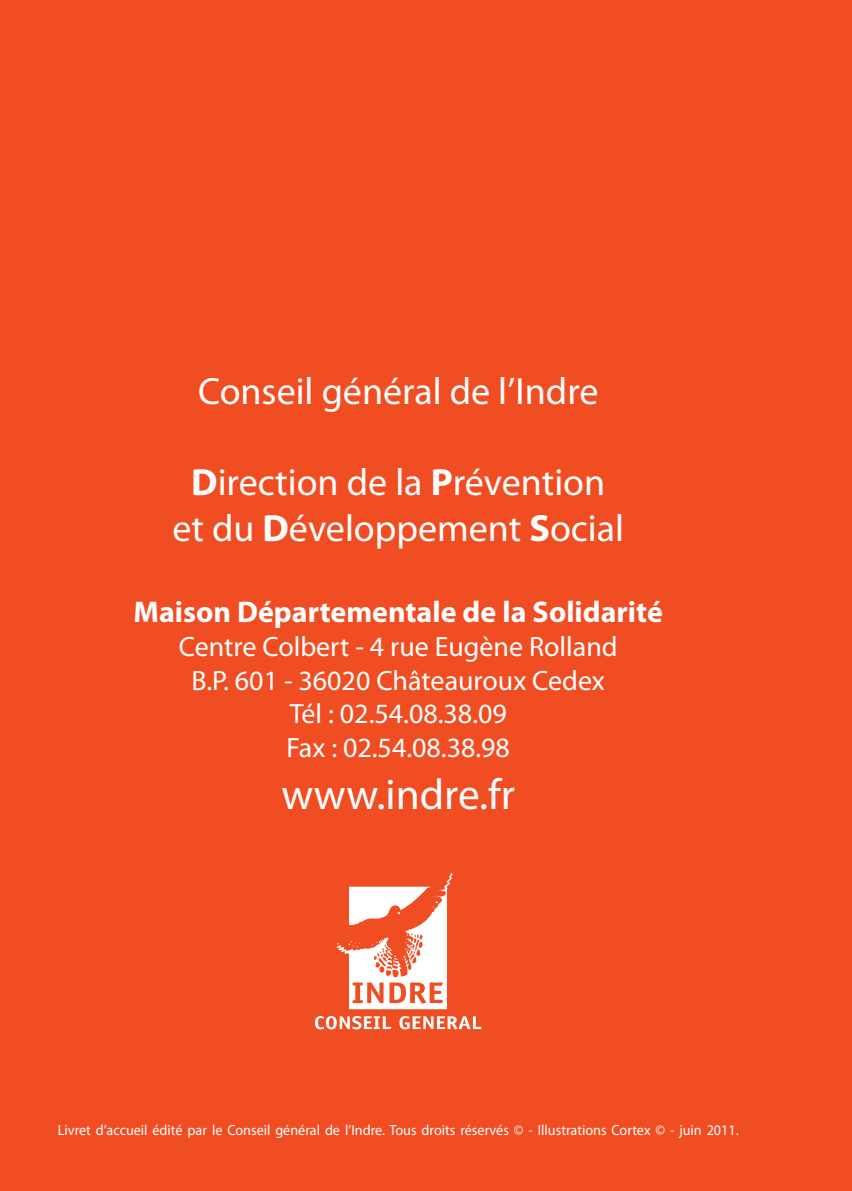
<style>
.page{position:relative;width:852px;height:1191px;background:#fff}
.page>*{position:absolute;margin:0;border:0;box-sizing:border-box;transform-origin:0 0}
.t1{font:43.4px "Myriad Pro";color:#fff}
.t2{font:38px/45.6px "Myriad Pro";color:#fff;text-align:center}
.t3{font:700 30px "Myriad Pro";color:#fff}
.t4{font:28px/33.6px "Myriad Pro";color:#fff;text-align:center}
.t5{font:14.8px "Myriad Pro";color:#fff;scale:.96 1}
.s1{font-weight:700}
</style>
<div class="page">
<div style="left:0;top:0;width:851px;height:1191px;background:#f04d22"></div>
<svg style="left:315px;top:1016px;width:76px;height:13px"></svg>
<svg style="left:399px;top:1016px;width:82px;height:13px"></svg>
<svg style="left:336px;top:872px;width:117px;height:137px"></svg>
<h2 class="t2" style="left:198px;top:368px;width:402px">Conseil général de l’Indre</h2>
<h2 class="t2" style="left:172px;top:459px;width:453px"><span class="s1">D</span>irection de la <span class="s1">P</span>révention et du <span class="s1">D</span>éveloppement <span class="s1">S</span>ocial</h2>
<h3 class="t3" style="left:134px;top:593px;width:530px">Maison Départementale de la Solidarité</h3>
<h3 class="t4" style="left:179px;top:629px;width:440px">Centre Colbert - 4 rue Eugène Rolland<br>B.P. 601 - 36020 Châteauroux Cedex<br>Tél : 02.54.08.38.09<br>Fax : 02.54.08.38.98</h3>
<h1 class="t1" style="left:281px;top:767px;width:235px">www.indre.fr</h1>
<p class="t5" style="left:58px;top:1121px;width:710px">Livret d’accueil édité par le Conseil général de l’Indre. Tous droits réservés © - Illustrations Cortex © - juin 2011.</p>
</div>
